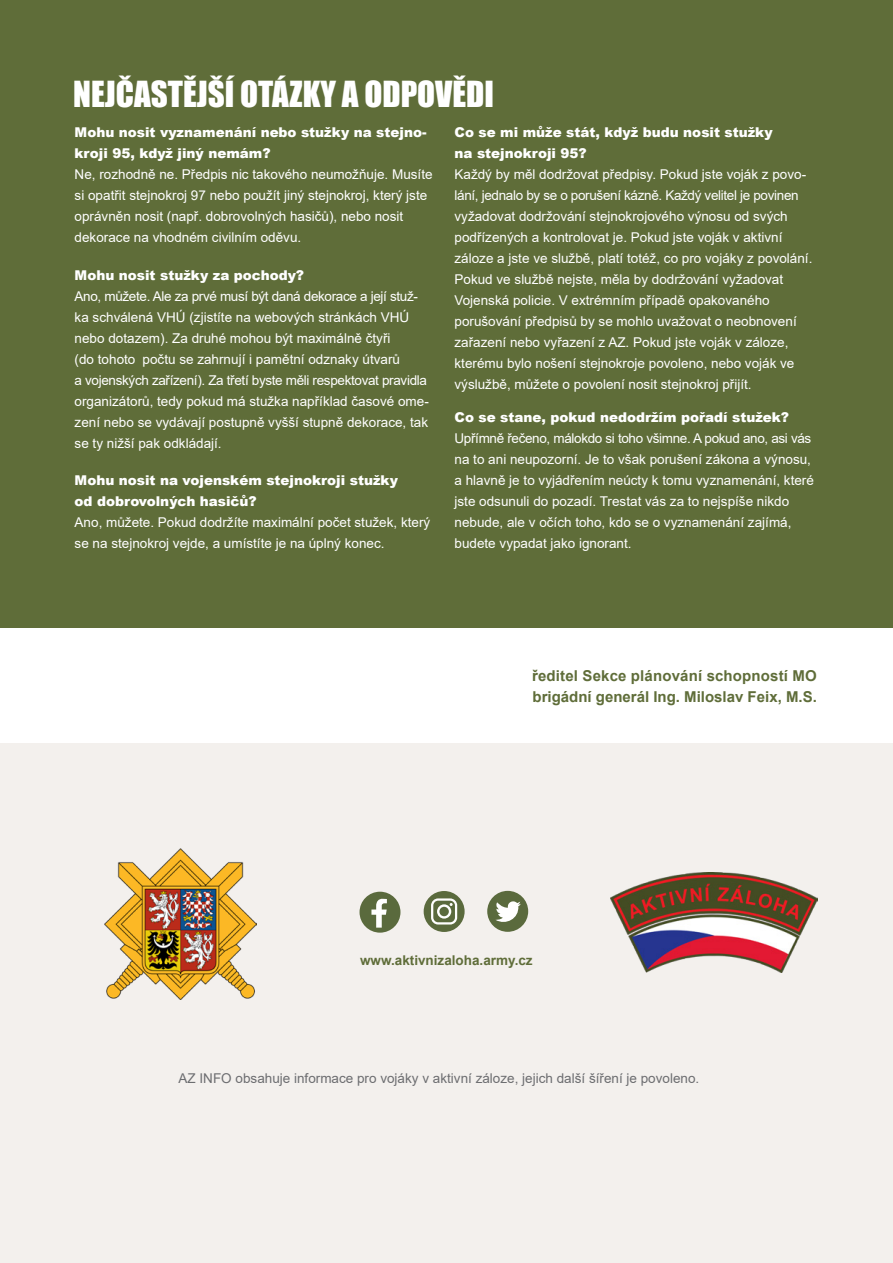
<style>
.page{position:relative;width:893px;height:1263px;background:#fff}
.page>*{position:absolute;margin:0;border:0;box-sizing:border-box;transform-origin:0 0}
.t1{font:33px "Impact";color:#fff}
.Body_Text{font:700 15px "Arial";letter-spacing:.01em;color:#5f6d39}
.Body_Text-2{font:13.5px/21px "Arial";color:#fff}
.Body_Text-3{font:900 13.5px/21px "Arial";color:#fff}
.Body_Text-4{font:13.5px "Arial";color:#6c6d70}
.Body_Text-5{font:700 13.5px "Arial";color:#5f6d39}
</style>
<div class="page">
<div style="left:0;top:744px;width:893px;height:519px;background:#f3f0ed"></div>
<img style="left:104px;top:848px;width:152px;height:152px">
<div style="left:360px;top:892px;width:40px;height:41px;background:#5a6a3d;border-radius:50%"></div>
<svg style="left:371px;top:898px;width:16px;height:30px"></svg>
<div style="left:424px;top:891px;width:41px;height:41px;background:#5a6a3d;border-radius:50%"></div>
<svg style="left:431px;top:898px;width:26px;height:26px"></svg>
<div style="left:487px;top:891px;width:41px;height:41px;background:#5a6a3d;border-radius:50%"></div>
<svg style="left:495px;top:901px;width:26px;height:21px"></svg>
<img style="left:610px;top:873px;width:208px;height:99px">
<div style="left:0;top:0;width:893px;height:627px;background:#5f6d39"></div>
<p class="t1" style="left:73px;top:68px;width:422px">NEJČASTĚJŠÍ OTÁZKY A ODPOVĚDI</p>
<p class="Body_Text-3" style="left:75px;top:121px;width:353px">Mohu nosit vyznamenání nebo stužky na stejno&shy;kroji 95, když jiný nemám?</p>
<p class="Body_Text-2" style="left:75px;top:164px;width:359px">Ne, rozhodně ne. Předpis nic takového neumožňuje. Musíte si opatřit stejnokroj 97 nebo použít jiný stejnokroj, který jste oprávněn nosit (např. dobrovolných hasičů), nebo nosit dekorace na vhodném civilním oděvu.</p>
<p class="Body_Text-3" style="left:75px;top:264px;width:231px">Mohu nosit stužky za pochody?</p>
<p class="Body_Text-2" style="left:75px;top:285px;width:356px">Ano, můžete. Ale za prvé musí být daná dekorace a její stuž&shy;ka schválená VHÚ (zjistíte na webových stránkách VHÚ nebo dotazem). Za druhé mohou být maximálně čtyři<br>(do tohoto počtu se zahrnují i pamětní odznaky útvarů<br>a vojenských zařízení). Za třetí byste měli respektovat pravidla organizátorů, tedy pokud má stužka například časové ome&shy;zení nebo se vydávají postupně vyšší stupně dekorace, tak se ty nižší pak odkládají.</p>
<p class="Body_Text-3" style="left:75px;top:469px;width:325px">Mohu nosit na vojenském stejnokroji stužky od dobrovolných hasičů?</p>
<p class="Body_Text-2" style="left:75px;top:512px;width:357px">Ano, můžete. Pokud dodržíte maximální počet stužek, který se na stejnokroj vejde, a umístíte je na úplný konec.</p>
<p class="Body_Text-3" style="left:454px;top:121px;width:320px">Co se mi může stát, když budu nosit stužky na stejnokroji 95?</p>
<p class="Body_Text-2" style="left:454px;top:164px;width:359px">Každý by měl dodržovat předpisy. Pokud jste voják z povo&shy;lání, jednalo by se o porušení kázně. Každý velitel je povinen vyžadovat dodržování stejnokrojového výnosu od svých podřízených a kontrolovat je. Pokud jste voják v aktivní záloze a jste ve službě, platí totéž, co pro vojáky z povolání.<br>Pokud ve službě nejste, měla by dodržování vyžadovat Vojenská policie. V extrémním případě opakovaného porušování předpisů by se mohlo uvažovat o neobnovení zařazení nebo vyřazení z AZ. Pokud jste voják v záloze, kterému bylo nošení stejnokroje povoleno, nebo voják ve výslužbě, můžete o povolení nosit stejnokroj přijít.</p>
<p class="Body_Text-3" style="left:454px;top:406px;width:336px">Co se stane, pokud nedodržím pořadí stužek?</p>
<p class="Body_Text-2" style="left:454px;top:428px;width:361px">Upřímně řečeno, málokdo si toho všimne. A pokud ano, asi vás na to ani neupozorní. Je to však porušení zákona a výnosu, a hlavně je to vyjádřením neúcty k tomu vyznamenání, které jste odsunuli do pozadí. Trestat vás za to nejspíše nikdo nebude, ale v očích toho, kdo se o vyznamenání zajímá, budete vypadat jako ignorant.</p>
<p class="Body_Text" style="left:532px;top:665px;width:286px">ředitel Sekce plánování schopností MO</p>
<p class="Body_Text" style="left:533px;top:686px;width:286px">brigádní generál Ing. Miloslav Feix, M.S.</p>
<p class="Body_Text-5" style="left:360px;top:950px;width:174px">www.aktivnizaloha.army.cz</p>
<p class="Body_Text-4" style="left:179px;top:1069px;width:522px">AZ INFO obsahuje informace pro vojáky v aktivní záloze, jejich další šíření je povoleno.</p>
</div>
